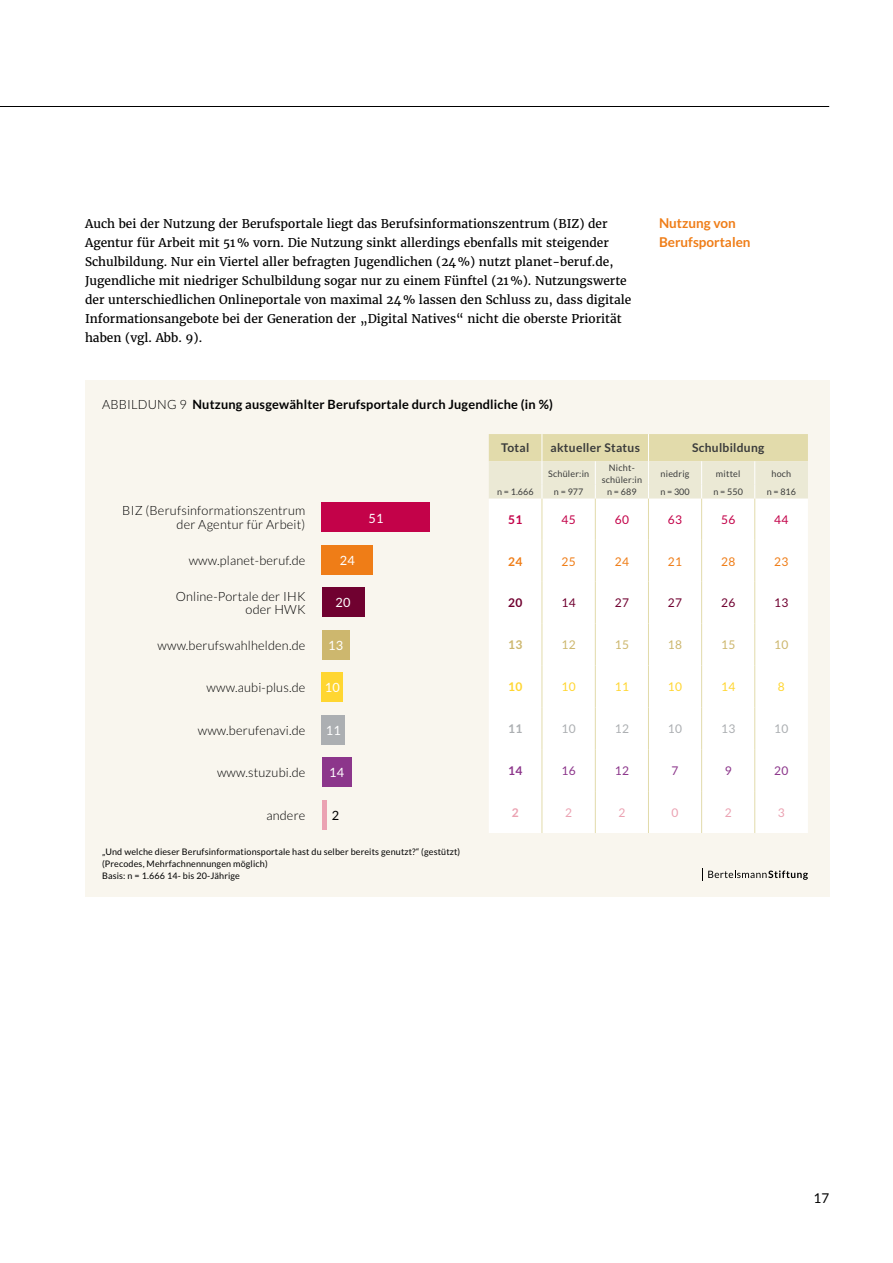
<style>
.page{position:relative;width:893px;height:1263px;background:#fff}
.page>*{position:absolute;margin:0;border:0;box-sizing:border-box;transform-origin:0 0}
.t1{font:700 13.5px/19.2px "Lato";color:#ef7d17}
.t2{font:13.5px "Lato";color:#000}
.t3{font:300 12.75px/13.5px "Lato";letter-spacing:.015em;color:#000;text-align:right}
.t4{font:700 12.75px "Lato";letter-spacing:.015em;color:#000}
.t5{font:12.75px "Lato";letter-spacing:.015em;color:#fff}
.t6{font:12.75px "Lato";color:#000}
.t7{font:12px/19.2px "Merriweather";color:#000}
.t8{font:700 12px "Lato";letter-spacing:.025em;color:#3a3b3b}
.t9{font:12px "Lato";letter-spacing:.025em;color:#c30249}
.t10{font:12px "Lato";letter-spacing:.025em;color:#ef7d17}
.t11{font:12px "Lato";letter-spacing:.025em;color:#700130}
.t12{font:12px "Lato";letter-spacing:.025em;color:#cdb76e}
.t13{font:12px "Lato";letter-spacing:.025em;color:#acafb2}
.t14{font:12px "Lato";letter-spacing:.025em;color:#ffd631}
.t15{font:12px "Lato";color:#8c368b}
.t16{font:12px "Lato";color:#eba2b2}
.t17{font:700 12px "Lato";color:#c30249}
.t18{font:700 12px "Lato";color:#ef7d17}
.t19{font:700 12px "Lato";color:#700130}
.t20{font:700 12px "Lato";color:#cdb76e}
.t21{font:700 12px "Lato";color:#ffd631}
.t22{font:700 12px "Lato";color:#acafb2}
.t23{font:700 12px "Lato";color:#8c368b}
.t24{font:700 12px "Lato";color:#eba2b2}
.t25{font:9px/12px "Lato";letter-spacing:.015em;color:#000}
.t26{font:9px/12px "Lato";letter-spacing:.025em;color:#3a3b3b;text-align:center}
.s1{font-weight:300}
</style>
<div class="page">
<hr style="left:0;top:106px;width:829px;height:1px;background:#000">
<div style="left:85px;top:380px;width:744px;height:517px;background:#f9f6ee"></div>
<svg style="left:702px;top:868px;width:106px;height:13px"></svg>
<div style="left:322px;top:502px;width:108px;height:30px;background:#c30249"></div>
<div style="left:322px;top:630px;width:27px;height:30px;background:#cdb76e"></div>
<div style="left:322px;top:545px;width:51px;height:30px;background:#ef7d17"></div>
<div style="left:322px;top:757px;width:29px;height:30px;background:#8c368b"></div>
<div style="left:322px;top:672px;width:21px;height:30px;background:#ffd631"></div>
<div style="left:322px;top:715px;width:23px;height:29px;background:#acafb2"></div>
<div style="left:322px;top:587px;width:42px;height:30px;background:#700130"></div>
<hr style="left:322px;top:800px;width:4px;height:29px;background:#eba2b2">
<div style="left:489px;top:499px;width:319px;height:334px;background:#fff"></div>
<svg style="left:489px;top:434px;width:319px;height:65px"></svg>
<hr style="left:542px;top:499px;width:1px;height:41px;background:#e2dbab">
<hr style="left:595px;top:499px;width:1px;height:41px;background:#e2dbab">
<hr style="left:648px;top:499px;width:1px;height:41px;background:#e2dbab">
<hr style="left:701px;top:499px;width:1px;height:41px;background:#e2dbab">
<hr style="left:754px;top:499px;width:1px;height:41px;background:#e2dbab">
<hr style="left:542px;top:540px;width:1px;height:42px;background:#e2dbab">
<hr style="left:595px;top:540px;width:1px;height:42px;background:#e2dbab">
<hr style="left:648px;top:540px;width:1px;height:42px;background:#e2dbab">
<hr style="left:701px;top:540px;width:1px;height:42px;background:#e2dbab">
<hr style="left:754px;top:540px;width:1px;height:42px;background:#e2dbab">
<hr style="left:542px;top:582px;width:1px;height:42px;background:#e2dbab">
<hr style="left:595px;top:582px;width:1px;height:42px;background:#e2dbab">
<hr style="left:648px;top:582px;width:1px;height:42px;background:#e2dbab">
<hr style="left:701px;top:582px;width:1px;height:42px;background:#e2dbab">
<hr style="left:754px;top:582px;width:1px;height:42px;background:#e2dbab">
<hr style="left:542px;top:624px;width:1px;height:41px;background:#e2dbab">
<hr style="left:595px;top:624px;width:1px;height:41px;background:#e2dbab">
<hr style="left:648px;top:624px;width:1px;height:41px;background:#e2dbab">
<hr style="left:701px;top:624px;width:1px;height:41px;background:#e2dbab">
<hr style="left:754px;top:624px;width:1px;height:41px;background:#e2dbab">
<hr style="left:542px;top:665px;width:1px;height:42px;background:#e2dbab">
<hr style="left:595px;top:665px;width:1px;height:42px;background:#e2dbab">
<hr style="left:648px;top:665px;width:1px;height:42px;background:#e2dbab">
<hr style="left:701px;top:665px;width:1px;height:42px;background:#e2dbab">
<hr style="left:754px;top:665px;width:1px;height:42px;background:#e2dbab">
<hr style="left:542px;top:707px;width:1px;height:42px;background:#e2dbab">
<hr style="left:595px;top:707px;width:1px;height:42px;background:#e2dbab">
<hr style="left:648px;top:707px;width:1px;height:42px;background:#e2dbab">
<hr style="left:701px;top:707px;width:1px;height:42px;background:#e2dbab">
<hr style="left:754px;top:707px;width:1px;height:42px;background:#e2dbab">
<hr style="left:542px;top:749px;width:1px;height:42px;background:#e2dbab">
<hr style="left:595px;top:749px;width:1px;height:42px;background:#e2dbab">
<hr style="left:648px;top:749px;width:1px;height:42px;background:#e2dbab">
<hr style="left:701px;top:749px;width:1px;height:42px;background:#e2dbab">
<hr style="left:754px;top:749px;width:1px;height:42px;background:#e2dbab">
<hr style="left:542px;top:791px;width:1px;height:42px;background:#e2dbab">
<hr style="left:595px;top:791px;width:1px;height:42px;background:#e2dbab">
<hr style="left:648px;top:791px;width:1px;height:42px;background:#e2dbab">
<hr style="left:701px;top:791px;width:1px;height:42px;background:#e2dbab">
<hr style="left:754px;top:791px;width:1px;height:42px;background:#e2dbab">
<p class="t7" style="left:85px;top:213px;width:548px">Auch bei der Nutzung der Berufsportale liegt das Berufsinformationszentrum (BIZ) der Agentur für Arbeit mit 51% vorn. Die Nutzung sinkt allerdings ebenfalls mit steigender Schulbildung. Nur ein Viertel aller befragten Jugendlichen (24%) nutzt planet- beruf.de, Jugendliche mit niedriger Schulbildung sogar nur zu einem Fünftel (21%). Nutzungswerte der unterschiedlichen Onlineportale von maximal 24% lassen den Schluss zu, dass digitale Informationsangebote bei der Generation der „Digital Natives“ nicht die oberste Priorität haben (vgl. Abb. 9).</p>
<p class="t4" style="left:102px;top:397px;width:452px"><span class="s1">ABBILDUNG 9</span> Nutzung ausgewählter Berufsportale durch Jugendliche (in %)</p>
<p class="t1" style="left:659px;top:213px;width:93px">Nutzung von<br>Berufsportalen</p>
<p class="t3" style="left:122px;top:504px;width:185px">BIZ (Berufsinformationszentrum der Agentur für Arbeit)</p>
<p class="t3" style="left:189px;top:553px;width:118px">www.planet-beruf.de</p>
<p class="t5" style="left:340px;top:553px;width:16px">24</p>
<p class="t3" style="left:176px;top:589px;width:131px">Online-Portale der IHK oder HWK</p>
<p class="t5" style="left:335px;top:596px;width:16px">20</p>
<p class="t3" style="left:157px;top:639px;width:149px">www.berufswahlhelden.de</p>
<p class="t5" style="left:328px;top:638px;width:16px">13</p>
<p class="t3" style="left:207px;top:681px;width:100px">www.aubi-plus.de</p>
<p class="t5" style="left:325px;top:681px;width:16px">10</p>
<p class="t3" style="left:198px;top:723px;width:109px">www.berufenavi.de</p>
<p class="t5" style="left:326px;top:723px;width:16px">11</p>
<p class="t3" style="left:217px;top:766px;width:90px">www.stuzubi.de</p>
<p class="t5" style="left:329px;top:765px;width:16px">14</p>
<p class="t5" style="left:368px;top:511px;width:16px">51</p>
<p class="t8" style="left:501px;top:441px;width:30px">Total</p>
<p class="t8" style="left:550px;top:441px;width:91px">aktueller Status</p>
<p class="t8" style="left:692px;top:441px;width:74px">Schulbildung</p>
<p class="t26" style="left:548px;top:467px;width:43px">Schüler:in</p>
<p class="t26" style="left:602px;top:461px;width:42px">Nicht&shy;schüler:in</p>
<p class="t26" style="left:661px;top:467px;width:30px">niedrig</p>
<p class="t26" style="left:716px;top:467px;width:26px">mittel</p>
<p class="t26" style="left:771px;top:467px;width:21px">hoch</p>
<p class="t26" style="left:497px;top:486px;width:38px">n = 1.666</p>
<p class="t26" style="left:554px;top:486px;width:31px">n = 977</p>
<p class="t26" style="left:607px;top:486px;width:31px">n = 689</p>
<p class="t26" style="left:660px;top:486px;width:31px">n = 300</p>
<p class="t26" style="left:713px;top:486px;width:31px">n = 550</p>
<p class="t26" style="left:767px;top:486px;width:31px">n = 816</p>
<p class="t17" style="left:508px;top:512px;width:16px">51</p>
<p class="t9" style="left:561px;top:513px;width:16px">45</p>
<p class="t9" style="left:615px;top:513px;width:16px">60</p>
<p class="t9" style="left:668px;top:513px;width:16px">63</p>
<p class="t9" style="left:721px;top:513px;width:16px">56</p>
<p class="t9" style="left:774px;top:513px;width:16px">44</p>
<p class="t18" style="left:508px;top:554px;width:16px">24</p>
<p class="t10" style="left:561px;top:554px;width:16px">25</p>
<p class="t10" style="left:615px;top:554px;width:16px">24</p>
<p class="t10" style="left:668px;top:554px;width:16px">21</p>
<p class="t10" style="left:721px;top:554px;width:16px">28</p>
<p class="t10" style="left:774px;top:554px;width:16px">23</p>
<p class="t19" style="left:508px;top:596px;width:16px">20</p>
<p class="t11" style="left:561px;top:596px;width:16px">14</p>
<p class="t11" style="left:615px;top:596px;width:16px">27</p>
<p class="t11" style="left:668px;top:596px;width:16px">27</p>
<p class="t11" style="left:721px;top:596px;width:16px">26</p>
<p class="t11" style="left:774px;top:596px;width:16px">13</p>
<p class="t20" style="left:508px;top:638px;width:16px">13</p>
<p class="t12" style="left:561px;top:638px;width:16px">12</p>
<p class="t12" style="left:615px;top:638px;width:16px">15</p>
<p class="t12" style="left:668px;top:638px;width:16px">18</p>
<p class="t12" style="left:721px;top:638px;width:16px">15</p>
<p class="t12" style="left:774px;top:638px;width:16px">10</p>
<p class="t21" style="left:508px;top:680px;width:16px">10</p>
<p class="t14" style="left:561px;top:680px;width:16px">10</p>
<p class="t14" style="left:615px;top:680px;width:16px">11</p>
<p class="t14" style="left:668px;top:680px;width:16px">10</p>
<p class="t14" style="left:721px;top:680px;width:16px">14</p>
<p class="t14" style="left:778px;top:680px;width:8px">8</p>
<p class="t22" style="left:508px;top:722px;width:16px">11</p>
<p class="t13" style="left:561px;top:722px;width:16px">10</p>
<p class="t13" style="left:615px;top:722px;width:16px">12</p>
<p class="t13" style="left:668px;top:722px;width:16px">10</p>
<p class="t13" style="left:721px;top:722px;width:16px">13</p>
<p class="t13" style="left:774px;top:722px;width:16px">10</p>
<p class="t23" style="left:508px;top:764px;width:16px">14</p>
<p class="t15" style="left:561px;top:764px;width:16px">16</p>
<p class="t15" style="left:615px;top:764px;width:16px">12</p>
<p class="t15" style="left:672px;top:764px;width:8px">7</p>
<p class="t15" style="left:725px;top:764px;width:8px">9</p>
<p class="t15" style="left:774px;top:764px;width:16px">20</p>
<p class="t3" style="left:266px;top:808px;width:41px">andere</p>
<p class="t6" style="left:332px;top:808px;width:9px">2</p>
<p class="t24" style="left:512px;top:806px;width:8px">2</p>
<p class="t16" style="left:565px;top:806px;width:8px">2</p>
<p class="t16" style="left:618px;top:806px;width:8px">2</p>
<p class="t16" style="left:672px;top:806px;width:8px">0</p>
<p class="t16" style="left:725px;top:806px;width:8px">2</p>
<p class="t16" style="left:778px;top:806px;width:8px">3</p>
<p class="t25" style="left:102px;top:845px;width:360px">„Und welche dieser Berufsinformationsportale hast du selber bereits genutzt?“ (gestützt) (Precodes, Mehrfachnennungen möglich)<br>Basis: n = 1.666 14- bis 20-Jährige</p>
<p class="t2" style="left:813px;top:1191px;width:17px">17</p>
</div>
